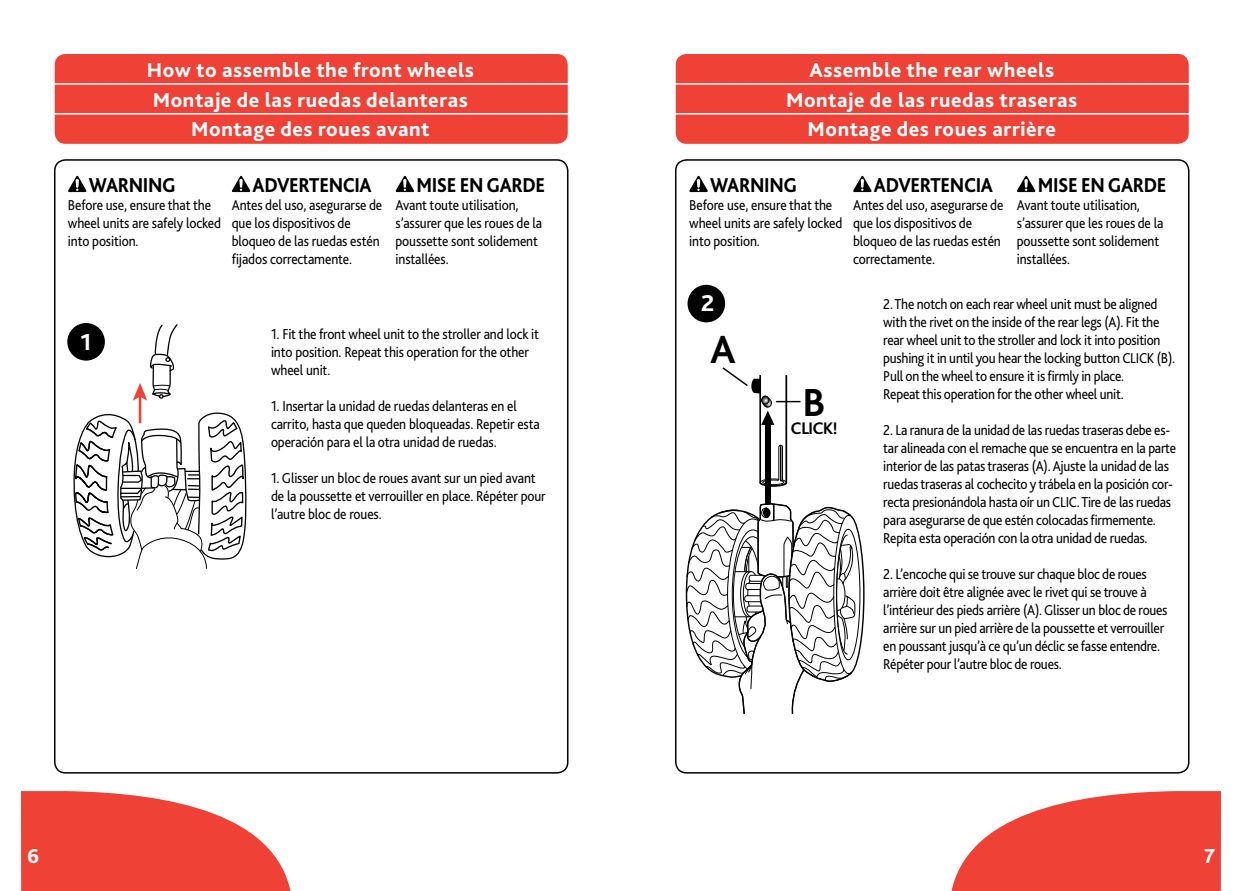
<style>
.page{position:relative;width:1242px;height:891px;background:#fff}
.page>*{position:absolute;margin:0;border:0;box-sizing:border-box;transform-origin:0 0}
.t1{font:700 40.95px "Bliss";color:#000}
.t2{font:800 24px "Bliss 2";color:#fff}
.t3{font:800 21px/29.2px "Bliss 2";letter-spacing:.025em;color:#fff;text-align:center}
.t4{font:800 21px "Bliss 2";letter-spacing:-.02em;color:#000;scale:.9 1}
.t5{font:700 17.55px "Bliss";letter-spacing:-.02em;color:#000}
.t6{font:15px/18px "Bliss 2";letter-spacing:-.02em;color:#000;scale:.9 1}
</style>
<div class="page">
<svg style="left:21px;top:791px;width:270px;height:100px"></svg>
<div style="left:55px;top:54px;width:513px;height:90px;background:#ef4135;border-radius:11px"></div>
<div style="left:54px;top:159px;width:514px;height:615px;border:2px solid #000;border-radius:11px"></div>
<hr style="left:54px;top:113px;width:519px;height:2px;background:#fff">
<hr style="left:54px;top:83px;width:519px;height:2px;background:#fff">
<svg style="left:951px;top:791px;width:270px;height:100px"></svg>
<div style="left:675px;top:159px;width:515px;height:615px;border:2px solid #000;border-radius:11px"></div>
<div style="left:676px;top:54px;width:513px;height:90px;background:#ef4135;border-radius:11px"></div>
<hr style="left:675px;top:113px;width:519px;height:2px;background:#fff">
<hr style="left:675px;top:83px;width:519px;height:2px;background:#fff">
<svg style="left:73px;top:323px;width:174px;height:246px"></svg>
<div style="left:67px;top:323px;width:38px;height:38px;background:#000;border-radius:50%"></div>
<svg style="left:68px;top:176px;width:19px;height:16px"></svg>
<svg style="left:232px;top:176px;width:18px;height:16px"></svg>
<svg style="left:396px;top:176px;width:18px;height:16px"></svg>
<svg style="left:689px;top:176px;width:19px;height:16px"></svg>
<svg style="left:853px;top:176px;width:19px;height:16px"></svg>
<svg style="left:1017px;top:176px;width:18px;height:16px"></svg>
<svg style="left:759px;top:444px;width:29px;height:44px"></svg>
<hr style="left:759px;top:376px;width:2px;height:107px;background:#000">
<hr style="left:786px;top:376px;width:1px;height:107px;background:#000">
<div style="left:765px;top:421px;width:5px;height:83px;background:#000"></div>
<svg style="left:686px;top:502px;width:179px;height:212px"></svg>
<svg style="left:722px;top:367px;width:79px;height:58px"></svg>
<div style="left:688px;top:285px;width:37px;height:37px;background:#000;border-radius:50%"></div>
<h3 class="t3" style="left:147px;top:55px;width:329px">How to assemble the front wheels<br>Montaje de las ruedas delanteras<br>Montage des roues avant</h3>
<h3 class="t4" style="left:89px;top:172px;width:98px">WARNING</h3>
<p class="t6" style="left:68px;top:196px;width:172px">Before use, ensure that the wheel units are safely locked into position.</p>
<h3 class="t4" style="left:253px;top:172px;width:134px">ADVERTENCIA</h3>
<p class="t6" style="left:232px;top:196px;width:169px">Antes del uso, asegurarse de que los dispositivos de bloqueo de las ruedas estén fijados correctamente.</p>
<h3 class="t4" style="left:416px;top:172px;width:145px">MISE EN GARDE</h3>
<p class="t6" style="left:396px;top:196px;width:164px">Avant toute utilisation, s’assurer que les roues de la poussette sont solidement installées.</p>
<h2 class="t2" style="left:80px;top:327px;width:12px">1</h2>
<p class="t6" style="left:271px;top:325px;width:299px">1. Fit the front wheel unit to the stroller and lock it into position. Repeat this operation for the other wheel unit.</p>
<p class="t6" style="left:271px;top:397px;width:300px">1. Insertar la unidad de ruedas delanteras en el carrito, hasta que queden bloqueadas. Repetir esta operación para el la otra unidad de ruedas.</p>
<p class="t6" style="left:271px;top:469px;width:307px">1. Glisser un bloc de roues avant sur un pied avant de la poussette et verrouiller en place. Répéter pour l’autre bloc de roues.</p>
<h3 class="t3" style="left:786px;top:55px;width:293px">Assemble the rear wheels<br>Montaje de las ruedas traseras<br>Montage des roues arrière</h3>
<h3 class="t4" style="left:710px;top:172px;width:98px">WARNING</h3>
<p class="t6" style="left:689px;top:196px;width:172px">Before use, ensure that the wheel units are safely locked into position.</p>
<h3 class="t4" style="left:874px;top:172px;width:134px">ADVERTENCIA</h3>
<p class="t6" style="left:853px;top:196px;width:169px">Antes del uso, asegurarse de que los dispositivos de bloqueo de las ruedas estén correctamente.</p>
<h3 class="t4" style="left:1038px;top:172px;width:145px">MISE EN GARDE</h3>
<p class="t6" style="left:1017px;top:196px;width:164px">Avant toute utilisation, s’assurer que les roues de la poussette sont solidement installées.</p>
<h2 class="t2" style="left:701px;top:289px;width:15px">2</h2>
<h1 class="t1" style="left:710px;top:328px;width:27px">A</h1>
<h1 class="t1" style="left:803px;top:381px;width:24px">B</h1>
<p class="t5" style="left:791px;top:419px;width:48px">CLICK!</p>
<p class="t6" style="left:883px;top:295px;width:326px">2.The notch on each rear wheel unit must be aligned with the rivet on the inside of the rear legs (A). Fit the rear wheel unit to the stroller and lock it into position pushing it in until you hear the locking button CLICK (B).<br>Pull on the wheel to ensure it is firmly in place.<br>Repeat this operation for the other wheel unit.</p>
<p class="t6" style="left:883px;top:421px;width:327px">2. La ranura de la unidad de las ruedas traseras debe es&shy;tar alineada con el remache que se encuentra en la parte interior de las patas traseras (A). Ajuste la unidad de las ruedas traseras al cochecito y trábela en la posición cor&shy;recta presionándola hasta oír un CLIC.Tire de las ruedas para asegurarse de que estén colocadas firmemente.<br>Repita esta operación con la otra unidad de ruedas.</p>
<p class="t6" style="left:883px;top:565px;width:317px">2. L’encoche qui se trouve sur chaque bloc de roues arrière doit être alignée avec le rivet qui se trouve à l’intérieur des pieds arrière (A). Glisser un bloc de roues arrière sur un pied arrière de la poussette et verrouiller en poussant jusqu’à ce qu’un déclic se fasse entendre.<br>Répéter pour l’autre bloc de roues.</p>
<h3 class="t3" style="left:27px;top:841px;width:14px">6</h3>
<h3 class="t3" style="left:1204px;top:841px;width:12px">7</h3>
</div>
